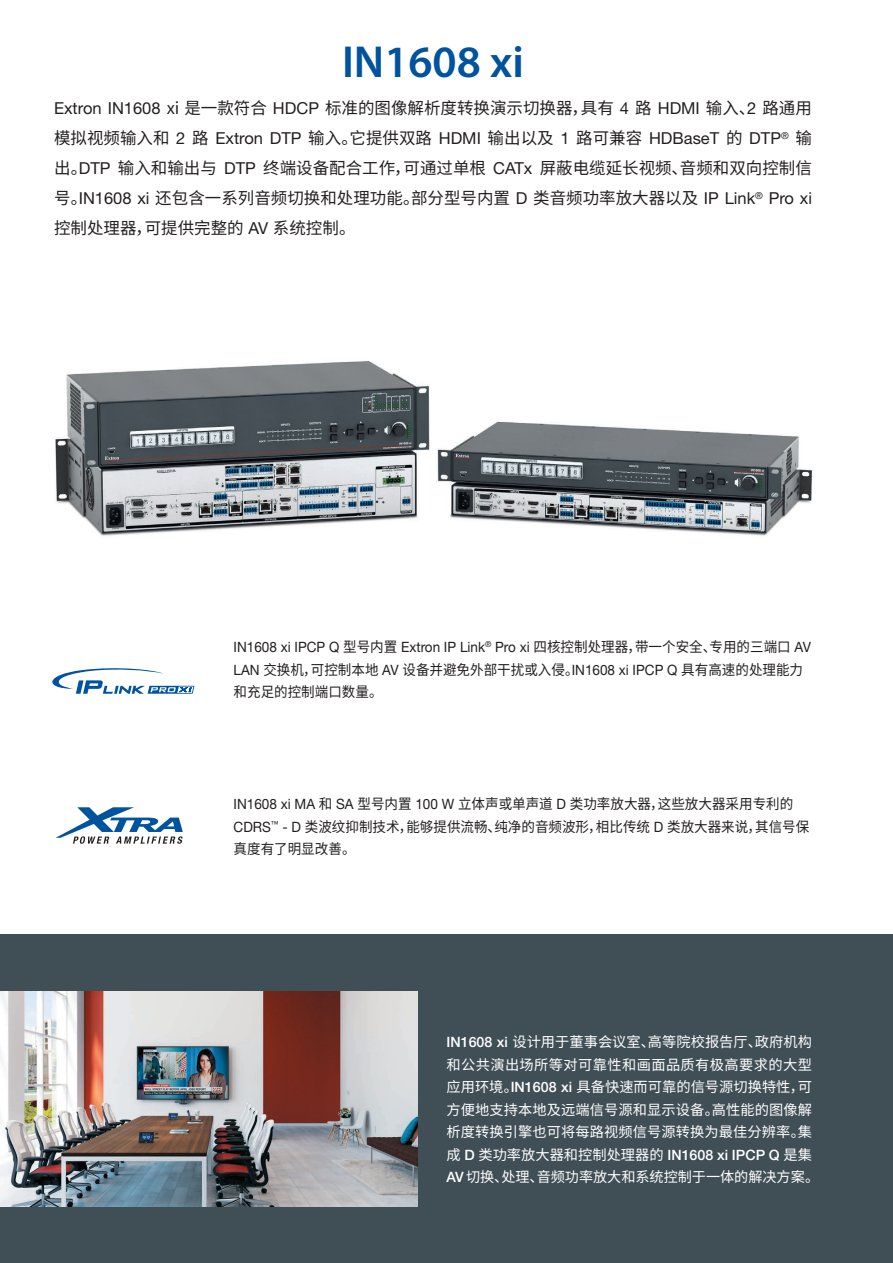
<style>
.page{position:relative;width:893px;height:1263px;background:#fff}
.page>*{position:absolute;margin:0;border:0;box-sizing:border-box;transform-origin:0 0}
.intro_header{font:600 45px "Myriad Pro";color:#0153a0}
.intro_paragraph{font:16.5px/30px "Source Han Sans CN";color:#231f20;text-align:justify}
.bodycopy_desc_left_j{font:14.25px/22.5px "Source Han Sans CN";color:#231f20;scale:.95 1}
.Chinese_Justificatio{font:14.25px/22.5px "Source Han Sans CN";letter-spacing:.005em;color:#fff}
.s1{font-family:"Helvetica Neue LT Std"}
.s2{font-family:"Helvetica Neue LT Std";font-weight:500}
</style>
<div class="page">
<div style="left:0;top:934px;width:893px;height:329px;background:#404e56"></div>
<img style="left:55px;top:360px;width:757px;height:176px">
<svg style="left:52px;top:668px;width:142px;height:26px"></svg>
<svg style="left:56px;top:807px;width:127px;height:37px"></svg>
<img style="left:0;top:991px;width:417px;height:215px">
<p class="intro_header" style="left:342px;top:33px;width:183px">IN1608 xi</p>
<p class="intro_paragraph" style="left:54px;top:94px;width:759px"><span class="s1">Extron IN1608</span> xi 是一款符合 <span class="s1">HDCP</span> 标准的图像解析度转换演示切换器，具有 <span class="s1">4</span> 路 <span class="s1">HDMI</span> 输入、<span class="s1">2</span> 路通用模拟视频输入和 <span class="s1">2</span> 路 <span class="s1">Extron DTP</span> 输入。它提供双路 <span class="s1">HDMI</span> 输出以及 <span class="s1">1</span> 路可兼容 <span class="s1">HDBaseT</span> 的 <span class="s1">DTP</span><sup>®</sup> 输出。<span class="s1">DTP</span> 输入和输出与 <span class="s1">DTP</span> 终端设备配合工作，可通过单根 <span class="s1">CATx</span> 屏蔽电缆延长视频、音频和双向控制信号。<span class="s1">IN1608 xi</span> 还包含一系列音频切换和处理功能。部分型号内置 <span class="s1">D</span> 类音频功率放大器以及 <span class="s1">IP Link</span><sup>®</sup> <span class="s1">Pro xi</span>控制处理器，可提供完整的 <span class="s1">AV</span> 系统控制。</p>
<p class="bodycopy_desc_left_j" style="left:234px;top:636px;width:609px"><span class="s1">IN1608 xi IPCP Q</span> 型号内置 <span class="s1">Extron IP Link</span><sup>®</sup> <span class="s1">Pro xi</span> 四核控制处理器，带一个安全、专用的三端口 <span class="s1">AV<br>LAN</span> 交换机，可控制本地 <span class="s1">AV</span> 设备并避免外部干扰或入侵。<span class="s1">IN1608 xi IPCP Q</span> 具有高速的处理能力和充足的控制端口数量。</p>
<p class="bodycopy_desc_left_j" style="left:234px;top:793px;width:607px"><span class="s1">IN1608 xi MA</span> 和 <span class="s1">SA</span> 型号内置 <span class="s1">100 W</span> 立体声或单声道 <span class="s1">D</span> 类功率放大器，这些放大器采用专利的<br><span class="s1">CDRS</span><sup>™</sup> <span class="s1">- D</span> 类波纹抑制技术，能够提供流畅、纯净的音频波形，相比传统 <span class="s1">D</span> 类放大器来说，其信号保真度有了明显改善。</p>
<p class="Chinese_Justificatio" style="left:446px;top:1031px;width:374px"><span class="s2">IN1608 xi</span> 设计用于董事会议室、高等院校报告厅、政府机构和公共演出场所等对可靠性和画面品质有极高要求的大型应用环境。<span class="s2">IN1608 xi</span> 具备快速而可靠的信号源切换特性，可方便地支持本地及远端信号源和显示设备。高性能的图像解析度转换引擎也可将每路视频信号源转换为最佳分辨率。集成 <span class="s2">D</span> 类功率放大器和控制处理器的 <span class="s2">IN1608 xi IPCP Q</span> 是集<br><span class="s2">AV</span> 切换、处理、音频功率放大和系统控制于一体的解决方案。</p>
</div>
